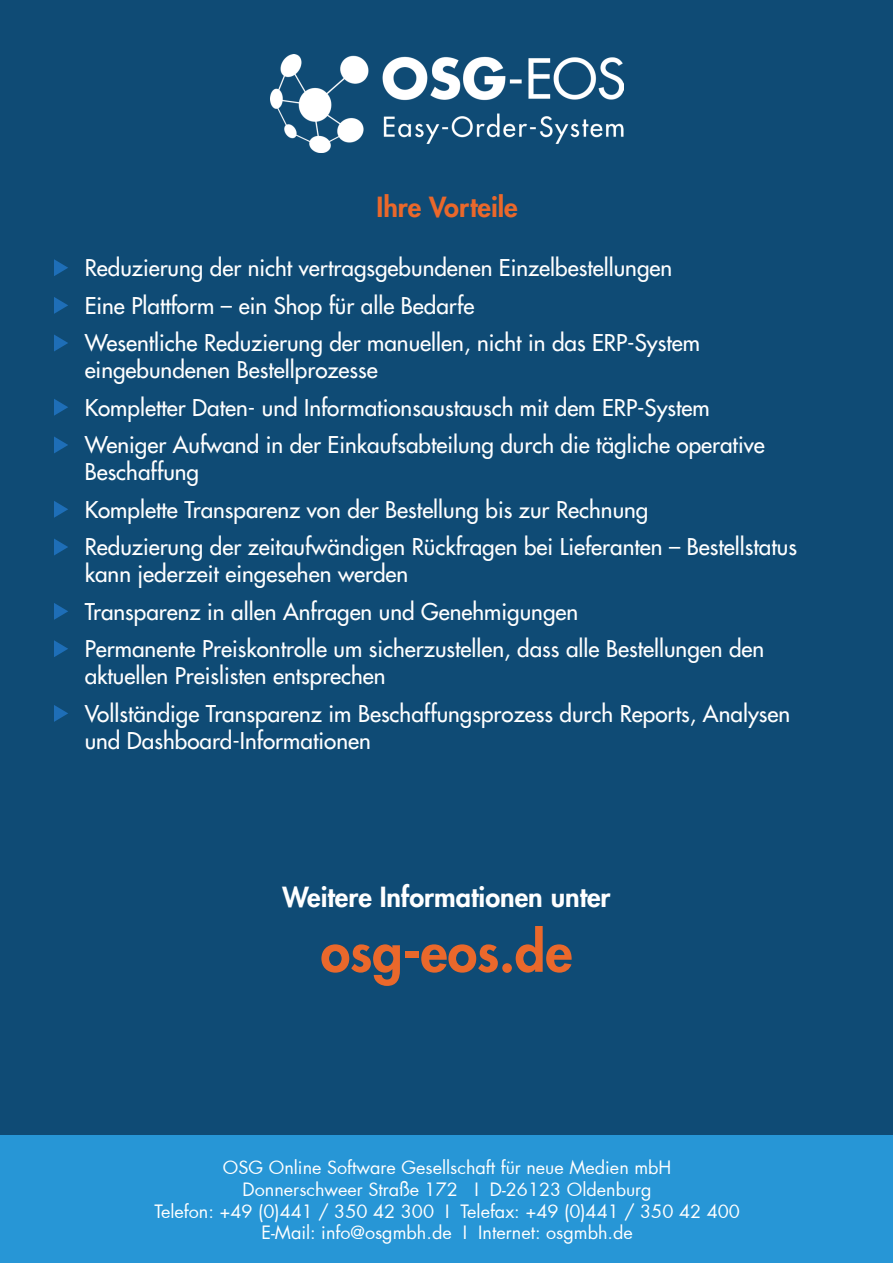
<style>
.page{position:relative;width:893px;height:1263px;background:#0f4b75}
.page>*{position:absolute;margin:0;border:0;box-sizing:border-box;transform-origin:0 0}
.t1{font:800 54px "Futura";color:#ea682b}
.t2{font:800 27px "Futura";color:#fff}
.t3{font:800 27px "Futura";color:#ea682b}
.t4{font:22.5px/27px "Futura";color:#fff}
.t5{font:18px "Futura";color:#fff}
</style>
<div class="page">
<div style="left:1px;top:1135px;width:892px;height:128px;background:#2796d6"></div>
<img style="left:271px;top:54px;width:353px;height:98px">
<svg style="left:54px;top:259px;width:14px;height:17px"></svg>
<svg style="left:54px;top:297px;width:14px;height:17px"></svg>
<svg style="left:54px;top:334px;width:14px;height:17px"></svg>
<svg style="left:54px;top:399px;width:14px;height:17px"></svg>
<svg style="left:54px;top:436px;width:14px;height:17px"></svg>
<svg style="left:54px;top:501px;width:14px;height:17px"></svg>
<svg style="left:54px;top:538px;width:14px;height:17px"></svg>
<svg style="left:54px;top:603px;width:14px;height:17px"></svg>
<svg style="left:54px;top:640px;width:14px;height:17px"></svg>
<svg style="left:54px;top:705px;width:14px;height:17px"></svg>
<p class="t3" style="left:377px;top:190px;width:143px">Ihre Vorteile</p>
<p class="t4" style="left:85px;top:255px;width:589px">Reduzierung der nicht vertragsgebundenen Einzelbestellungen</p>
<p class="t4" style="left:85px;top:292px;width:391px">Eine Plattform – ein Shop für alle Bedarfe</p>
<p class="t4" style="left:85px;top:330px;width:617px">Wesentliche Reduzierung der manuellen, nicht in das ERP-System</p>
<p class="t4" style="left:85px;top:357px;width:295px">eingebundenen Bestellprozesse</p>
<p class="t4" style="left:85px;top:394px;width:627px">Kompletter Daten- und Informationsaustausch mit dem ERP-System</p>
<p class="t4" style="left:85px;top:432px;width:682px">Weniger Aufwand in der Einkaufsabteilung durch die tägliche operative</p>
<p class="t4" style="left:85px;top:459px;width:116px">Beschaffung</p>
<p class="t4" style="left:85px;top:496px;width:565px">Komplette Transparenz von der Bestellung bis zur Rechnung</p>
<p class="t4" style="left:85px;top:534px;width:714px">Reduzierung der zeitaufwändigen Rückfragen bei Lieferanten – Bestellstatus kann jederzeit eingesehen werden</p>
<p class="t4" style="left:85px;top:598px;width:495px">Transparenz in allen Anfragen und Genehmigungen</p>
<p class="t4" style="left:85px;top:636px;width:681px">Permanente Preiskontrolle um sicherzustellen, dass alle Bestellungen den</p>
<p class="t4" style="left:85px;top:663px;width:303px">aktuellen Preislisten entsprechen</p>
<p class="t4" style="left:85px;top:700px;width:707px">Vollständige Transparenz im Beschaffungsprozess durch Reports, Analysen</p>
<p class="t4" style="left:85px;top:727px;width:288px">und Dashboard-Informationen</p>
<p class="t2" style="left:282px;top:879px;width:330px">Weitere Informationen unter</p>
<p class="t1" style="left:321px;top:918px;width:253px">osg-eos.de</p>
<p class="t5" style="left:223px;top:1155px;width:450px">OSG Online Software Gesellschaft für neue Medien mbH</p>
<p class="t5" style="left:243px;top:1177px;width:411px">Donnerschweer Straße 172 I D-26123 Oldenburg</p>
<p class="t5" style="left:154px;top:1198px;width:587px">Telefon: +49 (0)441 / 350 42 300 I Telefax: +49 (0)441 / 350 42 400</p>
<p class="t5" style="left:262px;top:1220px;width:373px">E-Mail: info@osgmbh.de I Internet: osgmbh.de</p>
</div>
